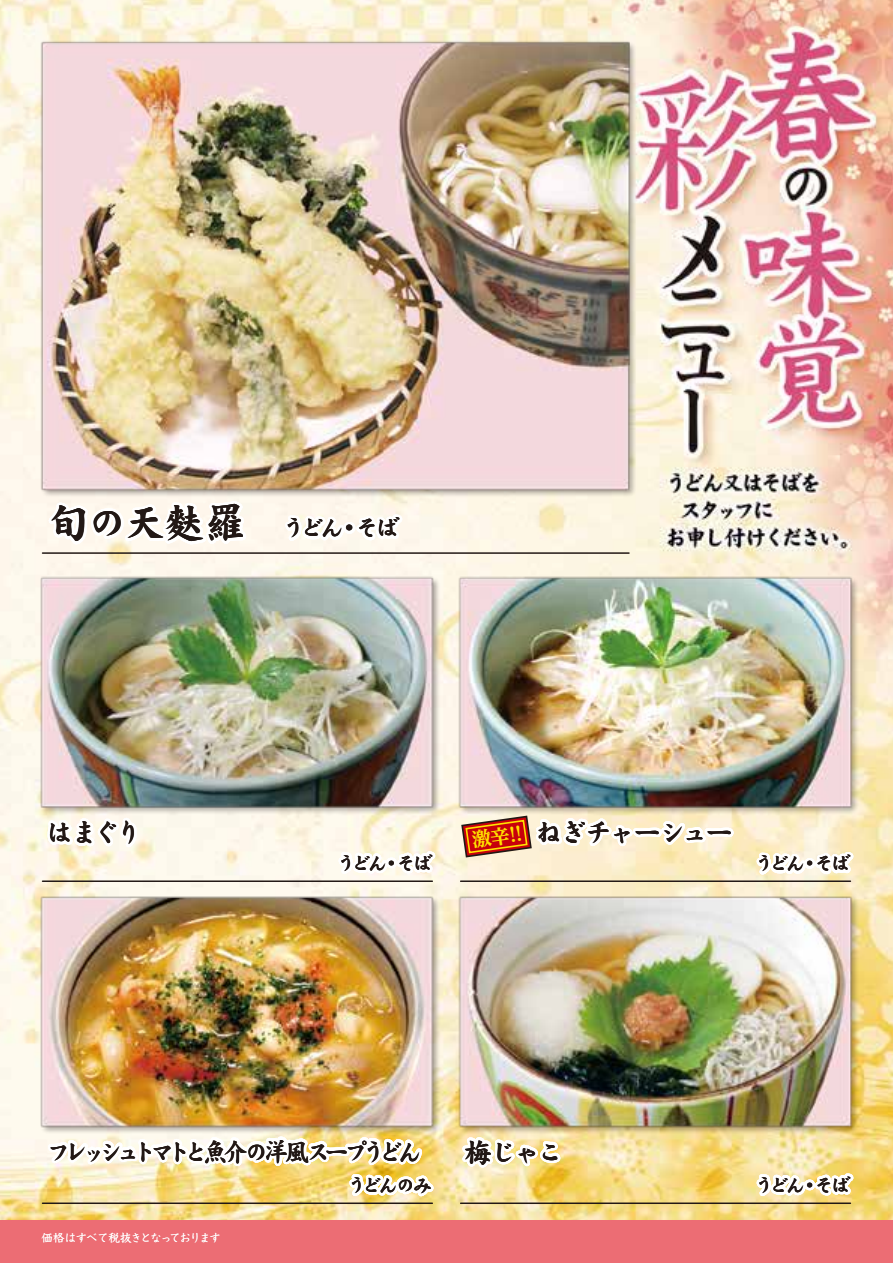
<style>
.page{position:relative;width:893px;height:1263px;background:#fff}
.page>*{position:absolute;margin:0;border:0;box-sizing:border-box;transform-origin:0 0}
.t1{font:27px "DF Kai Sho Std W9";letter-spacing:-.09em;color:#221815}
.t2{font:27px "DF Kai Sho Std W9";letter-spacing:-.11em;color:#221815}
.t3{font:25.5px "DF Kai Sho Std W9";letter-spacing:-.235em;color:#221815;scale:.93 1}
.t4{font:23.7px "DF Kai Sho Std W9";color:#221815}
.t5{font:700 expanded 19.5px "UD Reimin Pro";color:#ffe100}
.t6{font:19.35px "DF Kai Sho Std W9";letter-spacing:-.155em;color:#221815}
.t7{font:11.25px "Kyoka ICA Pro";letter-spacing:-.08em;color:#fff}
.s1{font-size:40.5px}
</style>
<div class="page">
<img style="left:0;top:0;width:893px;height:1220px">
<div style="left:0;top:1220px;width:893px;height:43px;background:#ec6d74"></div>
<svg style="left:46px;top:478px;width:206px;height:69px"></svg>
<svg style="left:265px;top:461px;width:140px;height:97px"></svg>
<hr style="left:43px;top:552px;width:586px;height:2px;background:#221815">
<img style="left:460px;top:687px;width:396px;height:206px">
<img style="left:453px;top:1114px;width:110px;height:106px">
<img style="left:736px;top:1118px;width:120px;height:97px">
<hr style="left:461px;top:1202px;width:389px;height:2px;background:#221815">
<img style="left:23px;top:768px;width:415px;height:452px">
<hr style="left:461px;top:880px;width:389px;height:2px;background:#221815">
<p class="t4" style="left:49px;top:515px;width:352px"><span class="s1">旬の天麩羅</span> うどん・そば</p>
<h1 class="t2" style="left:47px;top:818px;width:97px">はまぐり</h1>
<p class="t6" style="left:336px;top:852px;width:97px">うどん・そば</p>
<p class="t5" style="left:470px;top:824px;width:58px;rotate:-8deg">激辛！！</p>
<h1 class="t1" style="left:535px;top:817px;width:199px">ねぎチャーシュー</h1>
<p class="t6" style="left:755px;top:853px;width:97px">うどん・そば</p>
<h2 class="t3" style="left:47px;top:1137px;width:404px">フレッシュトマトと魚介の洋風スープうどん</h2>
<p class="t6" style="left:347px;top:1174px;width:87px">うどんのみ</p>
<p class="t7" style="left:42px;top:1228px;width:181px">価格はすべて税抜きとなっております</p>
<h1 class="t2" style="left:465px;top:1137px;width:100px">梅じゃこ</h1>
<p class="t6" style="left:755px;top:1174px;width:97px">うどん・そば</p>
</div>
